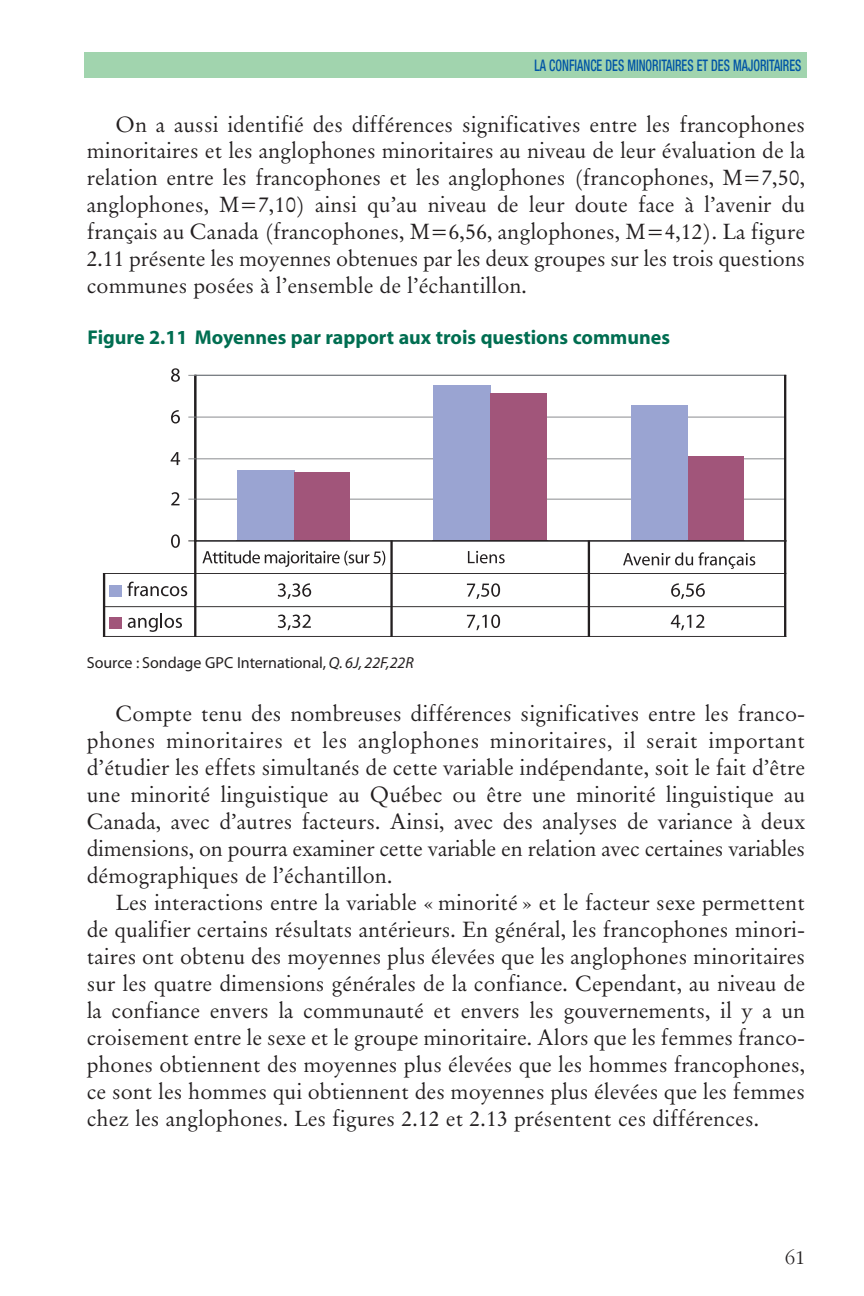
<style>
.page{position:relative;width:864px;height:1296px;background:#fff}
.page>*{position:absolute;margin:0;border:0;box-sizing:border-box;transform-origin:0 0}
.t1{font:22px/27px "Garamand Classic";color:#231f20;text-align:justify}
.t2{font:700 20px "Myriad";color:#006e51}
.t3{font:300 20px "Garamond";color:#231f20}
.t4{font:16px "Myriad";color:#231f20}
.t5{font:500 condensed 16px "Helvetica Neue";color:#0155a5;scale:.75 1}
.s1{font-style:italic}
</style>
<div class="page">
<div style="left:85px;top:53px;width:722px;height:25px;background:#a1d4ae"></div>
<hr style="left:195px;top:498px;width:590px;height:2px;background:#808285">
<hr style="left:195px;top:458px;width:590px;height:2px;background:#808285">
<hr style="left:195px;top:416px;width:590px;height:2px;background:#808285">
<hr style="left:195px;top:375px;width:590px;height:1px;background:#878f96">
<hr style="left:784px;top:375px;width:2px;height:166px;background:#231f20">
<div style="left:237px;top:471px;width:57px;height:70px;background:#9aa4d2"></div>
<div style="left:433px;top:386px;width:57px;height:155px;background:#9aa4d2"></div>
<div style="left:631px;top:405px;width:57px;height:136px;background:#9aa4d2"></div>
<div style="left:294px;top:472px;width:55px;height:69px;background:#a1557a"></div>
<div style="left:490px;top:393px;width:57px;height:148px;background:#a1557a"></div>
<div style="left:688px;top:456px;width:55px;height:85px;background:#a1557a"></div>
<hr style="left:195px;top:375px;width:1px;height:166px;background:#231f20">
<svg style="left:171px;top:534px;width:9px;height:14px"></svg>
<svg style="left:171px;top:492px;width:9px;height:13px"></svg>
<svg style="left:171px;top:452px;width:9px;height:13px"></svg>
<svg style="left:171px;top:410px;width:9px;height:14px"></svg>
<svg style="left:171px;top:368px;width:9px;height:14px"></svg>
<hr style="left:104px;top:573px;width:681px;height:1px;background:#231f20">
<hr style="left:104px;top:636px;width:681px;height:1px;background:#231f20">
<hr style="left:195px;top:540px;width:590px;height:2px;background:#231f20">
<hr style="left:103px;top:574px;width:2px;height:62px;background:#231f20">
<hr style="left:195px;top:541px;width:1px;height:95px;background:#231f20">
<hr style="left:391px;top:541px;width:1px;height:95px;background:#231f20">
<hr style="left:588px;top:541px;width:2px;height:95px;background:#231f20">
<hr style="left:784px;top:541px;width:2px;height:95px;background:#231f20">
<div style="left:110px;top:585px;width:12px;height:12px;background:#9aa4d2"></div>
<svg style="left:127px;top:582px;width:60px;height:14px"></svg>
<svg style="left:278px;top:583px;width:33px;height:16px"></svg>
<svg style="left:467px;top:583px;width:33px;height:16px"></svg>
<svg style="left:671px;top:583px;width:34px;height:16px"></svg>
<hr style="left:105px;top:606px;width:679px;height:1px;background:#231f20">
<div style="left:110px;top:617px;width:12px;height:12px;background:#a1557a"></div>
<svg style="left:128px;top:614px;width:54px;height:18px"></svg>
<svg style="left:278px;top:615px;width:33px;height:15px"></svg>
<svg style="left:467px;top:615px;width:33px;height:15px"></svg>
<svg style="left:671px;top:615px;width:33px;height:15px"></svg>
<svg style="left:202px;top:550px;width:183px;height:17px"></svg>
<svg style="left:468px;top:551px;width:37px;height:12px"></svg>
<svg style="left:623px;top:553px;width:70px;height:13px"></svg>
<svg style="left:699px;top:552px;width:56px;height:17px"></svg>
<p class="t5" style="left:535px;top:60px;width:357px">LA CONFIANCE DES MINORITAIRES ET DES MAJORITAIRES</p>
<p class="t1" style="left:87px;top:110px;width:720px;text-indent:29px">On a aussi identifié des différences significatives entre les francophones minoritaires et les anglophones minoritaires au niveau de leur évaluation de la relation entre les francophones et les anglophones (francophones, M=7,50, anglophones, M=7,10) ainsi qu’au niveau de leur doute face à l’avenir du français au Canada (francophones, M=6,56, anglophones, M=4,12). La figure 2.11 présente les moyennes obtenues par les deux groupes sur les trois questions communes posées à l’ensemble de l’échantillon.</p>
<p class="t2" style="left:88px;top:330px;width:584px">Figure 2.11 Moyennes par rapport aux trois questions communes</p>
<p class="t4" style="left:87px;top:656px;width:329px">Source : Sondage GPC International, <span class="s1">Q. 6J, 22F,22R</span></p>
<p class="t1" style="left:87px;top:700px;width:720px;text-indent:29px">Compte tenu des nombreuses différences significatives entre les franco&shy;phones minoritaires et les anglophones minoritaires, il serait important d’étudier les effets simultanés de cette variable indépendante, soit le fait d’être une minorité linguistique au Québec ou être une minorité linguistique au Canada, avec d’autres facteurs. Ainsi, avec des analyses de variance à deux dimensions, on pourra examiner cette variable en relation avec certaines variables démographiques de l’échantillon.</p>
<p class="t1" style="left:87px;top:889px;width:720px;text-indent:29px">Les interactions entre la variable « minorité » et le facteur sexe permettent de qualifier certains résultats antérieurs. En général, les francophones minori&shy;taires ont obtenu des moyennes plus élevées que les anglophones minoritaires sur les quatre dimensions générales de la confiance. Cependant, au niveau de la confiance envers la communauté et envers les gouvernements, il y a un croisement entre le sexe et le groupe minoritaire. Alors que les femmes franco&shy;phones obtiennent des moyennes plus élevées que les hommes francophones, ce sont les hommes qui obtiennent des moyennes plus élevées que les femmes chez les anglophones. Les figures 2.12 et 2.13 présentent ces différences.</p>
<p class="t3" style="left:785px;top:1245px;width:21px">61</p>
</div>
